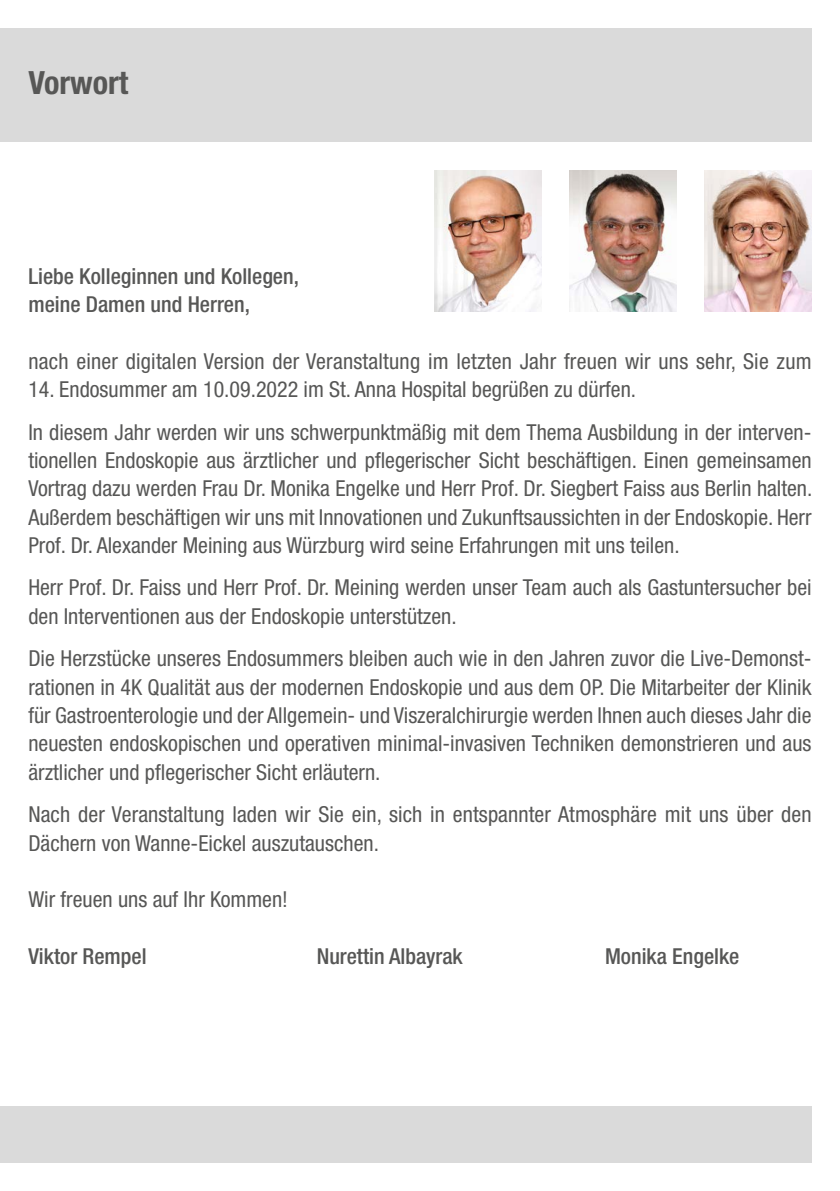
<style>
.page{position:relative;width:840px;height:1191px;background:#fff}
.page>*{position:absolute;margin:0;border:0;box-sizing:border-box;transform-origin:0 0}
.t1{font:700 condensed 32px "Helvetica Neue LT Std";color:#575756}
.t2{font:condensed 22px/28.4px "Helvetica Neue LT Std";color:#575756}
.t3{font:500 condensed 22px/28.4px "Helvetica Neue LT Std";color:#575756}
</style>
<div class="page">
<div style="left:0;top:28px;width:811px;height:114px;background:#dadada"></div>
<div style="left:0;top:1106px;width:811px;height:56px;background:#dadada"></div>
<img style="left:704px;top:170px;width:107px;height:142px">
<img style="left:434px;top:170px;width:106px;height:142px">
<img style="left:569px;top:170px;width:107px;height:142px">
<h1 class="t1" style="left:28px;top:63px;width:101px">Vorwort</h1>
<p class="t3" style="left:28px;top:261px;width:272px">Liebe Kolleginnen und Kollegen, meine Damen und Herren,</p>
<p class="t2" style="left:28px;top:346px;width:784px">nach einer digitalen Version der Veranstaltung im letzten Jahr freuen wir uns sehr, Sie zum</p>
<p class="t2" style="left:28px;top:368px;width:784px;line-height:42.6px">14. Endosummer am 10.09.2022 im St. Anna Hospital begrüßen zu dürfen.<br>In diesem Jahr werden wir uns schwerpunktmäßig mit dem Thema Ausbildung in der interven-</p>
<p class="t2" style="left:28px;top:446px;width:785px;text-align:justify">tionellen Endoskopie aus ärztlicher und pflegerischer Sicht beschäftigen. Einen gemeinsamen Vortrag dazu werden Frau Dr. Monika Engelke und Herr Prof. Dr. Siegbert Faiss aus Berlin halten.<br>Außerdem beschäftigen wir uns mit Innovationen und Zukunftsaussichten in der Endoskopie. Herr Prof. Dr. Alexander Meining aus Würzburg wird seine Erfahrungen mit uns teilen.</p>
<p class="t2" style="left:28px;top:573px;width:784px">Herr Prof. Dr. Faiss und Herr Prof. Dr. Meining werden unser Team auch als Gastuntersucher bei den Interventionen aus der Endoskopie unterstützen.</p>
<p class="t2" style="left:28px;top:644px;width:784px;text-align:justify">Die Herzstücke unseres Endosummers bleiben auch wie in den Jahren zuvor die Live-Demonst&shy;rationen in 4K Qualität aus der modernen Endoskopie und aus dem OP. Die Mitarbeiter der Klinik für Gastroenterologie und der Allgemein- und Viszeralchirurgie werden Ihnen auch dieses Jahr die neuesten endoskopischen und operativen minimal-invasiven Techniken demonstrieren und aus ärztlicher und pflegerischer Sicht erläutern.</p>
<p class="t2" style="left:28px;top:800px;width:784px">Nach der Veranstaltung laden wir Sie ein, sich in entspannter Atmosphäre mit uns über den<br>Dächern von Wanne-Eickel auszutauschen.</p>
<p class="t2" style="left:28px;top:885px;width:261px">Wir freuen uns auf Ihr Kommen!</p>
<p class="t3" style="left:28px;top:941px;width:120px">Viktor Rempel</p>
<p class="t3" style="left:316px;top:941px;width:147px">Nurettin Albayrak</p>
<p class="t3" style="left:604px;top:941px;width:136px">Monika Engelke</p>
</div>
